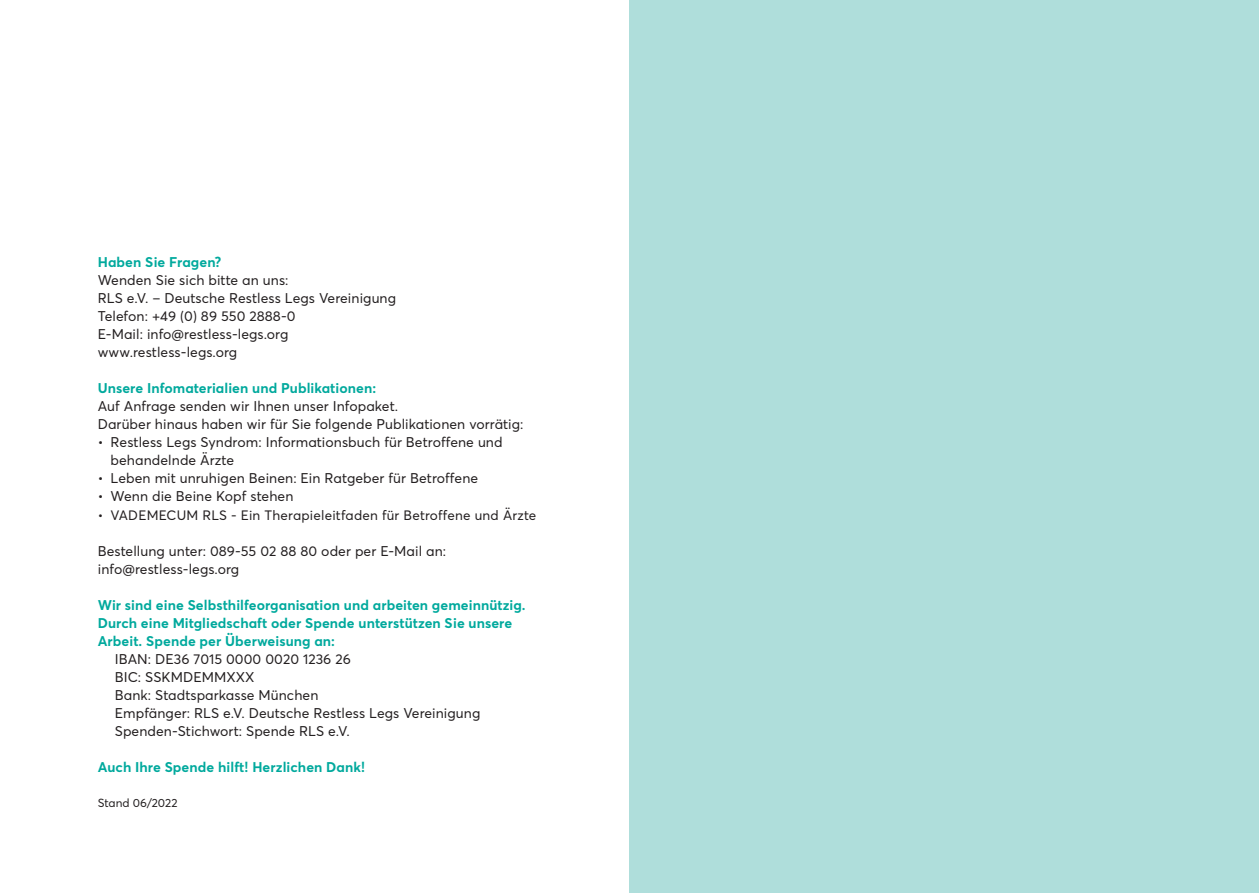
<style>
.page{position:relative;width:1259px;height:893px;background:#fff}
.page>*{position:absolute;margin:0;border:0;box-sizing:border-box;transform-origin:0 0}
.Fließtext{font:13.95px/18px "Averta Std";letter-spacing:.005em;color:#231f20}
.Fließtext-2{font:700 13.95px "Averta Std";letter-spacing:.005em;color:#00a99d}
.t1{font:13.5px "Averta Std";letter-spacing:.015em;color:#231f20}
.t2{font:11.7px "Averta Std";color:#231f20}
</style>
<div class="page">
<div style="left:629px;top:0;width:630px;height:893px;background:#afdedb"></div>
<p class="Fließtext-2" style="left:98px;top:254px;width:125px">Haben Sie Fragen?</p>
<p class="Fließtext" style="left:98px;top:271px;width:192px">Wenden Sie sich bitte an uns:</p>
<p class="Fließtext" style="left:98px;top:289px;width:300px">RLS e.V. – Deutsche Restless Legs Vereinigung</p>
<p class="Fließtext" style="left:98px;top:307px;width:199px">Telefon: +49 (0) 89 550 2888-0</p>
<p class="Fließtext" style="left:98px;top:325px;width:192px">E-Mail: info@restless-legs.org</p>
<p class="Fließtext" style="left:98px;top:343px;width:141px">www.restless-legs.org</p>
<p class="Fließtext-2" style="left:98px;top:380px;width:280px">Unsere Infomaterialien und Publikationen:</p>
<p class="Fließtext" style="left:98px;top:397px;width:302px">Auf Anfrage senden wir Ihnen unser Infopaket.</p>
<p class="Fließtext" style="left:98px;top:415px;width:427px">Darüber hinaus haben wir für Sie folgende Publikationen vorrätig:</p>
<p class="Fließtext" style="left:111px;top:433px;width:393px;text-indent:-13px">• Restless Legs Syndrom: Informationsbuch für Betroffene und behandelnde Ärzte</p>
<p class="Fließtext" style="left:98px;top:469px;width:382px">• Leben mit unruhigen Beinen: Ein Ratgeber für Betroffene</p>
<p class="Fließtext" style="left:98px;top:487px;width:197px">• Wenn die Beine Kopf stehen</p>
<p class="t1" style="left:98px;top:507px;width:440px">• VADEMECUM RLS - Ein Therapieleitfaden für Betroffene und Ärzte</p>
<p class="Fließtext" style="left:98px;top:541px;width:350px">Bestellung unter: 089-55 02 88 80 oder per E-Mail an:</p>
<p class="Fließtext" style="left:98px;top:559px;width:143px">info@restless-legs.org</p>
<p class="Fließtext-2" style="left:98px;top:596px;width:429px">Wir sind eine Selbsthilfeorganisation und arbeiten gemeinnützig.</p>
<p class="Fließtext-2" style="left:98px;top:614px;width:416px">Durch eine Mitgliedschaft oder Spende unterstützen Sie unsere</p>
<p class="Fließtext-2" style="left:98px;top:632px;width:239px">Arbeit. Spende per Überweisung an:</p>
<p class="Fließtext" style="left:115px;top:649px;width:237px">IBAN: DE36 7015 0000 0020 1236 26</p>
<p class="Fließtext" style="left:115px;top:667px;width:141px">BIC: SSKMDEMMXXX</p>
<p class="Fließtext" style="left:115px;top:685px;width:205px">Bank: Stadtsparkasse München</p>
<p class="Fließtext" style="left:115px;top:703px;width:367px">Empfänger: RLS e.V. Deutsche Restless Legs Vereinigung</p>
<p class="Fließtext" style="left:115px;top:721px;width:236px">Spenden-Stichwort: Spende RLS e.V.</p>
<p class="Fließtext-2" style="left:98px;top:758px;width:269px">Auch Ihre Spende hilft! Herzlichen Dank!</p>
<p class="t2" style="left:98px;top:796px;width:81px">Stand 06/2022</p>
</div>
